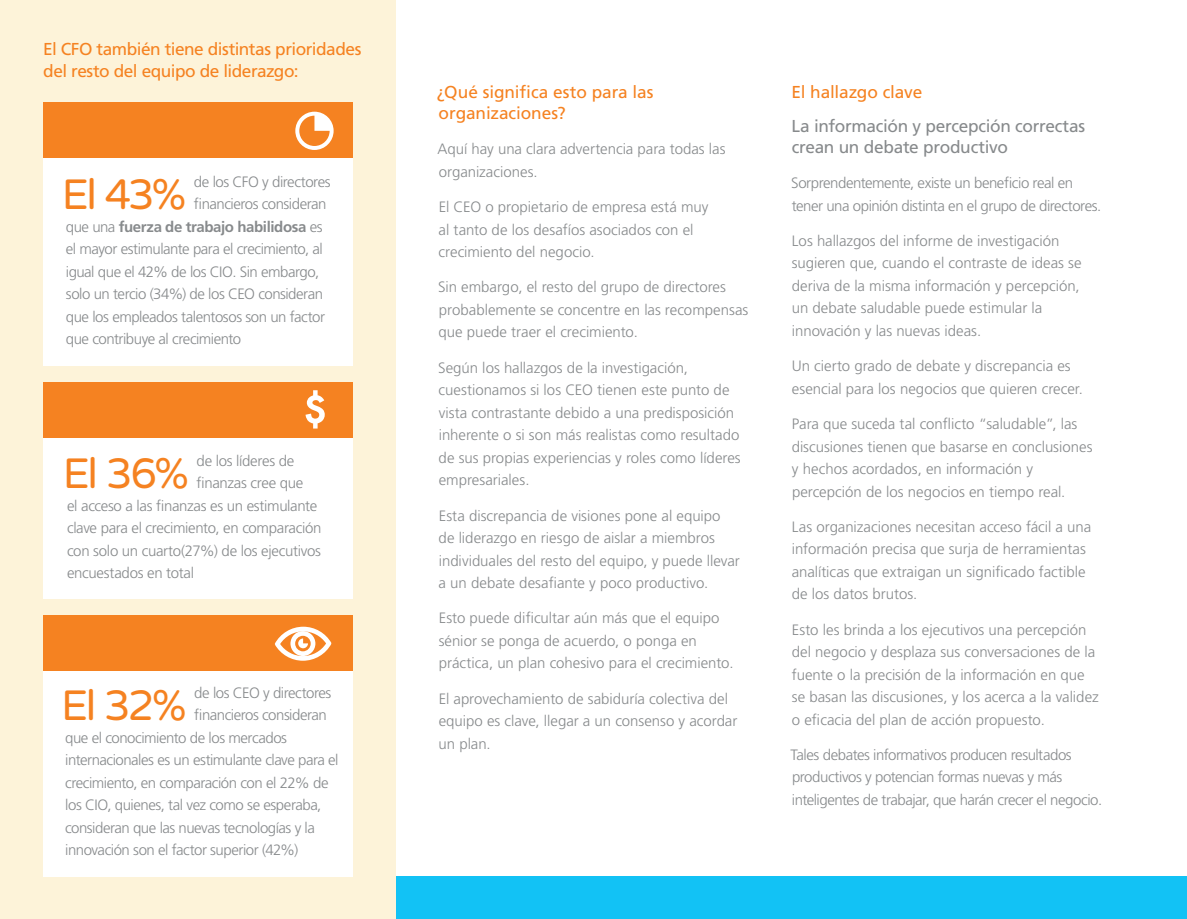
<style>
.page{position:relative;width:1187px;height:919px;background:#fff}
.page>*{position:absolute;margin:0;border:0;box-sizing:border-box;transform-origin:0 0}
.Grey_Body{font:42.3px "Varela Round";letter-spacing:-.065em;color:#f58221}
.White_Body{font:17.25px/21px "Frutiger LT Std";letter-spacing:-.02em;color:#f58221}
.White_Body-2{font:17.25px/21px "Frutiger LT Std";letter-spacing:-.02em;color:#878a8c}
.White_Body-3{font:300 15px/22.5px "Frutiger LT Std";color:#878a8c}
.Grey_Body-2{font:300 15px "Frutiger LT Std";letter-spacing:-.03em;color:#878a8c}
.White_Body-4{font:300 15px/22.5px "Frutiger LT Std";letter-spacing:-.03em;color:#878a8c}
.Grey_Body-3{font:700 15px "Frutiger LT Std";letter-spacing:-.025em;color:#878a8c}
.s1{font-weight:300}
</style>
<div class="page">
<div style="left:0;top:876px;width:1186px;height:42px;background:#12c2f5"></div>
<div style="left:0;top:0;width:395px;height:918px;background:#fdf3d9"></div>
<div style="left:43px;top:615px;width:310px;height:261px;background:#fff"></div>
<div style="left:43px;top:615px;width:310px;height:55px;background:#f58221"></div>
<svg style="left:275px;top:626px;width:56px;height:34px"></svg>
<div style="left:43px;top:382px;width:310px;height:216px;background:#fff"></div>
<div style="left:43px;top:382px;width:310px;height:55px;background:#f58221"></div>
<svg style="left:305px;top:390px;width:20px;height:38px"></svg>
<div style="left:43px;top:102px;width:310px;height:264px;background:#fff"></div>
<div style="left:43px;top:102px;width:310px;height:55px;background:#f58221"></div>
<svg style="left:295px;top:112px;width:38px;height:38px"></svg>
<p class="White_Body" style="left:43px;top:39px;width:320px">El CFO también tiene distintas prioridades del resto del equipo de liderazgo:</p>
<p class="Grey_Body" style="left:62px;top:170px;width:126px">El 43%</p>
<p class="Grey_Body-2" style="left:194px;top:173px;width:138px">de los CFO y directores</p>
<p class="Grey_Body-2" style="left:194px;top:195px;width:134px">financieros consideran</p>
<p class="Grey_Body-3" style="left:66px;top:218px;width:258px"><span class="s1">que una</span> fuerza de trabajo habilidosa <span class="s1">es</span></p>
<p class="Grey_Body-2" style="left:66px;top:240px;width:258px">el mayor estimulante para el crecimiento, al</p>
<p class="Grey_Body-2" style="left:66px;top:263px;width:255px">igual que el 42% de los CIO. Sin embargo,</p>
<p class="Grey_Body-2" style="left:66px;top:285px;width:259px">solo un tercio (34%) de los CEO consideran</p>
<p class="Grey_Body-2" style="left:66px;top:308px;width:261px">que los empleados talentosos son un factor</p>
<p class="Grey_Body-2" style="left:66px;top:330px;width:177px">que contribuye al crecimiento</p>
<p class="Grey_Body" style="left:63px;top:449px;width:127px">El 36%</p>
<p class="Grey_Body-2" style="left:196px;top:452px;width:99px">de los líderes de</p>
<p class="Grey_Body-2" style="left:196px;top:474px;width:108px">finanzas cree que</p>
<p class="Grey_Body-2" style="left:67px;top:497px;width:252px">el acceso a las finanzas es un estimulante</p>
<p class="Grey_Body-2" style="left:67px;top:519px;width:256px">clave para el crecimiento, en comparación</p>
<p class="Grey_Body-2" style="left:67px;top:542px;width:255px">con solo un cuarto(27%) de los ejecutivos</p>
<p class="Grey_Body-2" style="left:67px;top:564px;width:128px">encuestados en total</p>
<p class="Grey_Body" style="left:61px;top:681px;width:127px">El 32%</p>
<p class="Grey_Body-2" style="left:194px;top:684px;width:139px">de los CEO y directores</p>
<p class="Grey_Body-2" style="left:194px;top:706px;width:134px">financieros consideran</p>
<p class="Grey_Body-2" style="left:65px;top:729px;width:223px">que el conocimiento de los mercados</p>
<p class="Grey_Body-2" style="left:65px;top:751px;width:275px">internacionales es un estimulante clave para el</p>
<p class="Grey_Body-2" style="left:65px;top:774px;width:265px">crecimiento, en comparación con el 22% de</p>
<p class="Grey_Body-2" style="left:65px;top:796px;width:258px">los CIO, quienes, tal vez como se esperaba,</p>
<p class="Grey_Body-2" style="left:65px;top:819px;width:251px">consideran que las nuevas tecnologías y la</p>
<p class="Grey_Body-2" style="left:65px;top:841px;width:234px">innovación son el factor superior (42%)</p>
<p class="White_Body" style="left:437px;top:82px;width:218px">¿Qué significa esto para las organizaciones?</p>
<p class="White_Body-3" style="left:437px;top:138px;width:289px">Aquí hay una clara advertencia para todas las organizaciones.</p>
<p class="White_Body-3" style="left:438px;top:196px;width:271px">El CEO o propietario de empresa está muy al tanto de los desafíos asociados con el crecimiento del negocio.</p>
<p class="White_Body-3" style="left:438px;top:276px;width:312px">Sin embargo, el resto del grupo de directores probablemente se concentre en las recompensas que puede traer el crecimiento.</p>
<p class="White_Body-3" style="left:438px;top:356px;width:304px">Según los hallazgos de la investigación, cuestionamos si los CEO tienen este punto de vista contrastante debido a una predisposición inherente o si son más realistas como resultado de sus propias experiencias y roles como líderes empresariales.</p>
<p class="White_Body-3" style="left:438px;top:504px;width:303px">Esta discrepancia de visiones pone al equipo de liderazgo en riesgo de aislar a miembros individuales del resto del equipo, y puede llevar a un debate desafiante y poco productivo.</p>
<p class="White_Body-3" style="left:438px;top:607px;width:296px">Esto puede dificultar aún más que el equipo sénior se ponga de acuerdo, o ponga en práctica, un plan cohesivo para el crecimiento.</p>
<p class="White_Body-3" style="left:438px;top:687px;width:300px">El aprovechamiento de sabiduría colectiva del equipo es clave, llegar a un consenso y acordar un plan.</p>
<p class="White_Body" style="left:791px;top:82px;width:132px">El hallazgo clave</p>
<p class="White_Body-2" style="left:791px;top:115px;width:295px">La información y percepción correctas crean un debate productivo</p>
<p class="White_Body-4" style="left:791px;top:172px;width:311px">Sorprendentemente, existe un beneficio real en tener una opinión distinta en el grupo de directores.</p>
<p class="White_Body-3" style="left:791px;top:230px;width:291px">Los hallazgos del informe de investigación sugieren que, cuando el contraste de ideas se deriva de la misma información y percepción, un debate saludable puede estimular la innovación y las nuevas ideas.</p>
<p class="White_Body-3" style="left:791px;top:355px;width:293px">Un cierto grado de debate y discrepancia es esencial para los negocios que quieren crecer.</p>
<p class="White_Body-3" style="left:791px;top:413px;width:302px">Para que suceda tal conflicto “saludable”, las discusiones tienen que basarse en conclusiones y hechos acordados, en información y percepción de los negocios en tiempo real.</p>
<p class="White_Body-3" style="left:791px;top:515px;width:301px">Las organizaciones necesitan acceso fácil a una información precisa que surja de herramientas analíticas que extraigan un significado factible de los datos brutos.</p>
<p class="White_Body-3" style="left:791px;top:618px;width:308px">Esto les brinda a los ejecutivos una percepción del negocio y desplaza sus conversaciones de la fuente o la precisión de la información en que se basan las discusiones, y los acerca a la validez o eficacia del plan de acción propuesto.</p>
<p class="White_Body-4" style="left:790px;top:743px;width:313px">Tales debates informativos producen resultados productivos y potencian formas nuevas y más inteligentes de trabajar, que harán crecer el negocio.</p>
</div>
